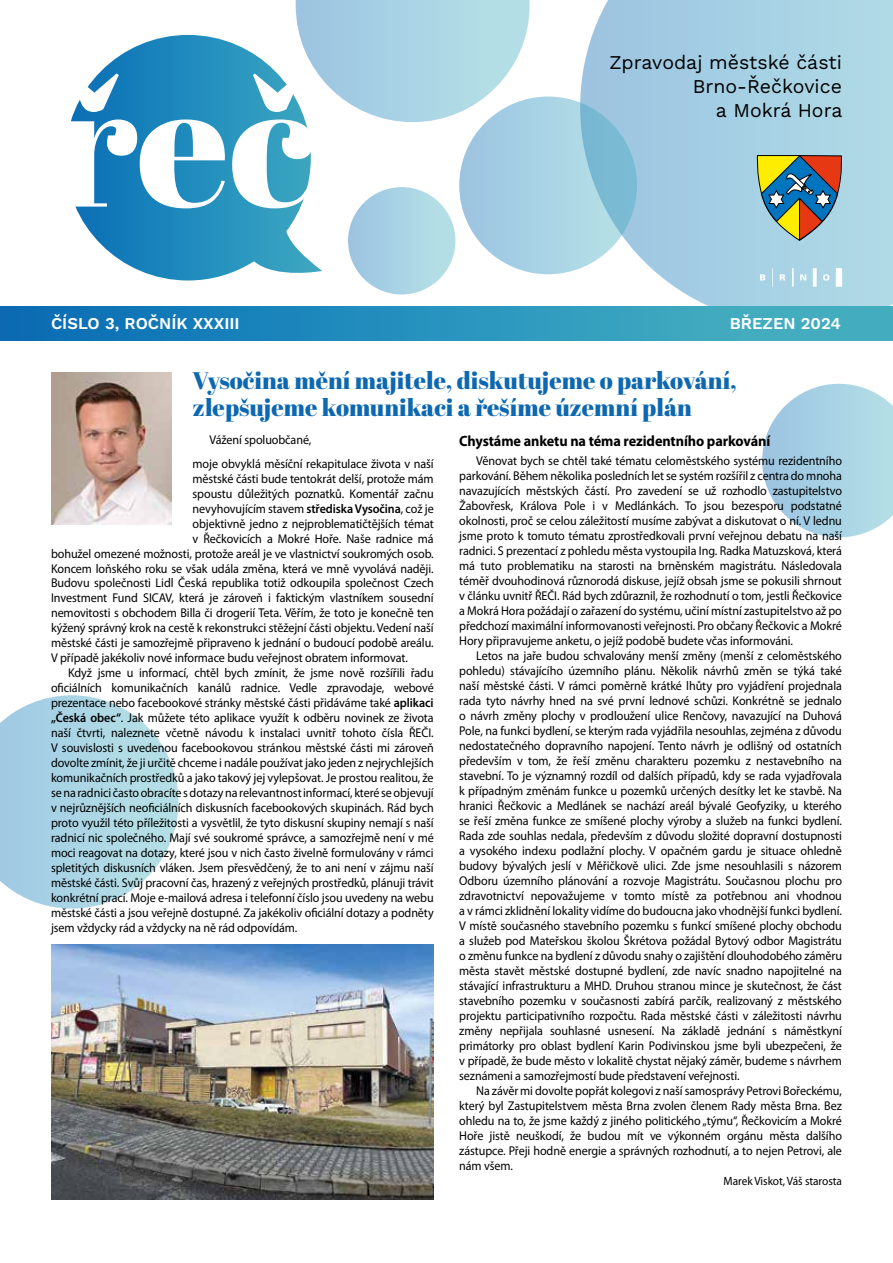
<style>
.page{position:relative;width:893px;height:1263px;background:#fff}
.page>*{position:absolute;margin:0;border:0;box-sizing:border-box;transform-origin:0 0}
.t1{font:24px/27px "Abril Fatface";color:#0d68b1}
.t2{font:19.5px/24px "Work Sans";color:#000;text-align:right}
.t3{font:16.5px "Work Sans";color:#fff}
.t4{font:700 15px "Myriad Pro";letter-spacing:-.005em;color:#000;scale:.95 1}
.t5{font:12.75px/15px "Myriad Pro";letter-spacing:-.005em;color:#000;text-align:justify;scale:.95 1}
.t6{font:12px "Myriad Pro";letter-spacing:-.005em;color:#000;scale:.95 1}
.s1{font-weight:600}
</style>
<div class="page">
<svg style="left:0;top:695px;width:178px;height:213px"></svg>
<svg style="left:762px;top:384px;width:131px;height:153px"></svg>
<svg style="left:580px;top:0;width:313px;height:306px;background:#acd3e5"></svg>
<svg style="left:459px;top:97px;width:178px;height:177px;background:#9ecee0"></svg>
<div style="left:348px;top:187px;width:107px;height:107px;background:linear-gradient(to right,#9cc4e2,#b7e2e6);border-radius:50%"></div>
<svg style="left:76px;top:35px;width:246px;height:245px"></svg>
<svg style="left:70px;top:73px;width:156px;height:135px"></svg>
<svg style="left:232px;top:0;width:298px;height:208px"></svg>
<div style="left:0;top:306px;width:893px;height:34px;background:linear-gradient(to right,#076db6,#4bb6c2)"></div>
<svg style="left:757px;top:155px;width:85px;height:86px;background:#85907a"></svg>
<svg style="left:760px;top:268px;width:82px;height:19px"></svg>
<img style="left:51px;top:372px;width:120px;height:152px">
<img style="left:51px;top:945px;width:383px;height:254px">
<h2 class="t2" style="left:609px;top:50px;width:234px">Zpravodaj městské části<br>Brno-Řečkovice<br>a Mokrá Hora</h2>
<p class="t3" style="left:51px;top:311px;width:190px">ČÍSLO 3, ROČNÍK XXXIII</p>
<h1 class="t1" style="left:193px;top:366px;width:546px">Vysočina mění majitele, diskutujeme o parkování, zlepšujeme komunikaci a řešíme územní plán</h1>
<p class="t3" style="left:730px;top:311px;width:113px">BŘEZEN 2024</p>
<p class="t5" style="left:193px;top:428px;width:255px;line-height:23.5px;text-indent:17px">Vážení spoluobčané,<br>moje obvyklá měsíční rekapitulace života v naší</p>
<p class="t5" style="left:193px;top:470px;width:255px">městské části bude tentokrát delší, protože mám</p>
<p class="t5" style="left:193px;top:485px;width:255px">spoustu důležitých poznatků. Komentář začnu</p>
<p class="t5" style="left:193px;top:500px;width:255px">nevyhovujícím stavem <span class="s1">střediska Vysočina</span>, což je</p>
<p class="t5" style="left:193px;top:515px;width:255px">objektivně jedno z nejproblematičtějších témat</p>
<p class="t5" style="left:193px;top:530px;width:255px">v Řečkovicích a Mokré Hoře. Naše radnice má</p>
<p class="t5" style="left:51px;top:545px;width:404px">bohužel omezené možnosti, protože areál je ve vlastnictví soukromých osob.</p>
<p class="t5" style="left:51px;top:560px;width:404px">Koncem loňského roku se však udála změna, která ve mně vyvolává naději.</p>
<p class="t5" style="left:51px;top:575px;width:404px">Budovu společnosti Lidl Česká republika totiž odkoupila společnost Czech</p>
<p class="t5" style="left:51px;top:590px;width:404px">Investment Fund SICAV, která je zároveň i faktickým vlastníkem sousední</p>
<p class="t5" style="left:51px;top:605px;width:404px">nemovitosti s obchodem Billa či drogerií Teta. Věřím, že toto je konečně ten</p>
<p class="t5" style="left:51px;top:620px;width:404px">kýžený správný krok na cestě k rekonstrukci stěžejní části objektu. Vedení naší</p>
<p class="t5" style="left:51px;top:635px;width:404px">městské části je samozřejmě připraveno k jednání o budoucí podobě areálu.</p>
<p class="t5" style="left:51px;top:650px;width:377px">V případě jakékoliv nové informace budu veřejnost obratem informovat.</p>
<p class="t5" style="left:68px;top:665px;width:386px">Když jsme u informací, chtěl bych zmínit, že jsme nově rozšířili řadu</p>
<p class="t5" style="left:51px;top:680px;width:404px">oficiálních komunikačních kanálů radnice. Vedle zpravodaje, webové</p>
<p class="t5" style="left:51px;top:695px;width:404px">prezentace nebo facebookové stránky městské části přidáváme také <span class="s1">aplikaci</span></p>
<p class="t5" style="left:51px;top:710px;width:404px"><span class="s1">„Česká obec“</span>. Jak můžete této aplikace využít k odběru novinek ze života</p>
<p class="t5" style="left:51px;top:725px;width:404px">naší čtvrti, naleznete včetně návodu k instalaci uvnitř tohoto čísla ŘEČI.</p>
<p class="t5" style="left:51px;top:740px;width:404px">V souvislosti s uvedenou facebookovou stránkou městské části mi zároveň</p>
<p class="t5" style="left:51px;top:755px;width:404px">dovolte zmínit, že ji určitě chceme i nadále používat jako jeden z nejrychlejších</p>
<p class="t5" style="left:51px;top:770px;width:404px">komunikačních prostředků a jako takový jej vylepšovat. Je prostou realitou, že</p>
<p class="t5" style="left:51px;top:785px;width:404px">se na radnici často obracíte s dotazy na relevantnost informací, které se objevují</p>
<p class="t5" style="left:51px;top:800px;width:404px">v nejrůznějších neoficiálních diskusních facebookových skupinách. Rád bych</p>
<p class="t5" style="left:51px;top:815px;width:404px">proto využil této příležitosti a vysvětlil, že tyto diskusní skupiny nemají s naší</p>
<p class="t5" style="left:51px;top:830px;width:404px">radnicí nic společného. Mají své soukromé správce, a samozřejmě není v mé</p>
<p class="t5" style="left:51px;top:845px;width:404px">moci reagovat na dotazy, které jsou v nich často živelně formulovány v rámci</p>
<p class="t5" style="left:51px;top:860px;width:404px">spletitých diskusních vláken. Jsem přesvědčený, že to ani není v zájmu naší</p>
<p class="t5" style="left:51px;top:875px;width:404px">městské části. Svůj pracovní čas, hrazený z veřejných prostředků, plánuji trávit</p>
<p class="t5" style="left:51px;top:890px;width:404px">konkrétní prací. Moje e-mailová adresa i telefonní číslo jsou uvedeny na webu</p>
<p class="t5" style="left:51px;top:905px;width:404px">městské části a jsou veřejně dostupné. Za jakékoliv oficiální dotazy a podněty</p>
<p class="t5" style="left:51px;top:920px;width:261px">jsem vždycky rád a vždycky na ně rád odpovídám.</p>
<p class="t4" style="left:459px;top:431px;width:329px">Chystáme anketu na téma rezidentního parkování</p>
<p class="t5" style="left:459px;top:453px;width:404px;text-indent:17px">Věnovat bych se chtěl také tématu celoměstského systému rezidentního parkování. Během několika posledních let se systém rozšířil z centra do mnoha navazujících městských částí. Pro zavedení se už rozhodlo zastupitelstvo Žabovřesk, Králova Pole i v Medlánkách. To jsou bezesporu podstatné okolnosti, proč se celou záležitostí musíme zabývat a diskutovat o ní. V lednu jsme proto k tomuto tématu zprostředkovali první veřejnou debatu na naší radnici. S prezentací z pohledu města vystoupila Ing. Radka Matuzsková, která má tuto problematiku na starosti na brněnském magistrátu. Následovala téměř dvouhodinová různorodá diskuse, jejíž obsah jsme se pokusili shrnout v článku uvnitř ŘEČI. Rád bych zdůraznil, že rozhodnutí o tom, jestli Řečkovice a Mokrá Hora požádají o zařazení do systému, učiní místní zastupitelstvo až po předchozí maximální informovanosti veřejnosti. Pro občany Řečkovic a Mokré Hory připravujeme anketu, o jejíž podobě budete včas informováni.</p>
<p class="t5" style="left:459px;top:648px;width:404px;text-indent:17px">Letos na jaře budou schvalovány menší změny (menší z celoměstského pohledu) stávajícího územního plánu. Několik návrhů změn se týká také naší městské části. V rámci poměrně krátké lhůty pro vyjádření projednala rada tyto návrhy hned na své první lednové schůzi. Konkrétně se jednalo o návrh změny plochy v prodloužení ulice Renčovy, navazující na Duhová Pole, na funkci bydlení, se kterým rada vyjádřila nesouhlas, zejména z důvodu nedostatečného dopravního napojení. Tento návrh je odlišný od ostatních především v tom, že řeší změnu charakteru pozemku z nestavebního na stavební. To je významný rozdíl od dalších případů, kdy se rada vyjadřovala k případným změnám funkce u pozemků určených desítky let ke stavbě. Na hranici Řečkovic a Medlánek se nachází areál bývalé Geofyziky, u kterého se řeší změna funkce ze smíšené plochy výroby a služeb na funkci bydlení.<br>Rada zde souhlas nedala, především z důvodu složité dopravní dostupnosti a vysokého indexu podlažní plochy. V opačném gardu je situace ohledně budovy bývalých jeslí v Měřičkově ulici. Zde jsme nesouhlasili s názorem Odboru územního plánování a rozvoje Magistrátu. Současnou plochu pro zdravotnictví nepovažujeme v tomto místě za potřebnou ani vhodnou a v rámci zklidnění lokality vidíme do budoucna jako vhodnější funkci bydlení.<br>V místě současného stavebního pozemku s funkcí smíšené plochy obchodu a služeb pod Mateřskou školou Škrétova požádal Bytový odbor Magistrátu o změnu funkce na bydlení z důvodu snahy o zajištění dlouhodobého záměru města stavět městské dostupné bydlení, zde navíc snadno napojitelné na stávající infrastrukturu a MHD. Druhou stranou mince je skutečnost, že část stavebního pozemku v současnosti zabírá parčík, realizovaný z městského projektu participativního rozpočtu. Rada městské části v záležitosti návrhu změny nepřijala souhlasné usnesení. Na základě jednání s náměstkyní primátorky pro oblast bydlení Karin Podivinskou jsme byli ubezpečeni, že v případě, že bude město v lokalitě chystat nějaký záměr, budeme s návrhem seznámeni a samozřejmostí bude představení veřejnosti.</p>
<p class="t5" style="left:459px;top:1083px;width:404px;text-indent:17px">Na závěr mi dovolte popřát kolegovi z naší samosprávy Petrovi Bořeckému, který byl Zastupitelstvem města Brna zvolen členem Rady města Brna. Bez ohledu na to, že jsme každý z jiného politického „týmu“, Řečkovicím a Mokré Hoře jistě neuškodí, že budou mít ve výkonném orgánu města dalšího zástupce. Přeji hodně energie a správných rozhodnutí, a to nejen Petrovi, ale nám všem.</p>
<p class="t6" style="left:724px;top:1173px;width:126px">Marek Viskot, Váš starosta</p>
</div>
